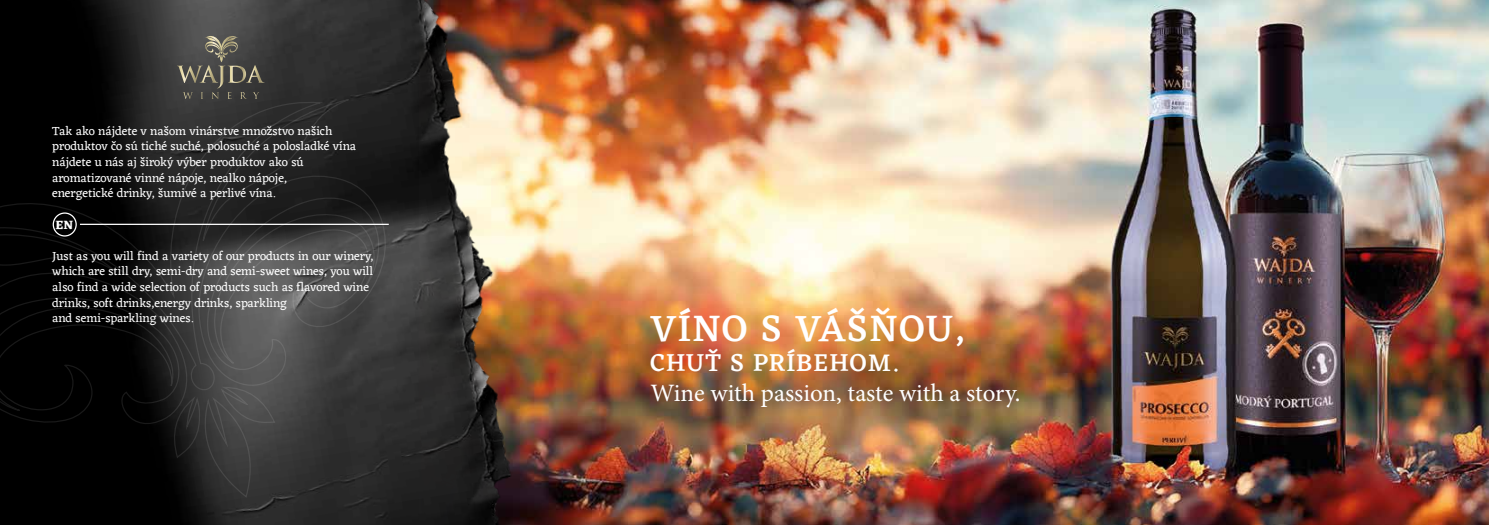
<style>
.page{position:relative;width:1489px;height:525px;background:#fff}
.page>*{position:absolute;margin:0;border:0;box-sizing:border-box;transform-origin:0 0}
.t1{font:500 37.5px "Eczar";letter-spacing:.035em;color:#fff}
.t2{font:25px "Minion Pro";letter-spacing:-.005em;color:#fff}
.t3{font:500 25px "Eczar";letter-spacing:.045em;color:#fff}
.t4{font:12.5px/15.6px "Eczar";color:#fff}
.t5{font:700 12.5px "Eczar";color:#fff}
</style>
<div class="page">
<img style="left:633px;top:0;width:855px;height:524px">
<img style="left:0;top:0;width:633px;height:524px">
<svg style="left:0;top:98px;width:387px;height:400px;background:#222"></svg>
<svg style="left:177px;top:36px;width:87px;height:63px;background:#56554f"></svg>
<hr style="left:80px;top:223px;width:309px;height:2px;background:#fff">
<div style="left:53px;top:212px;width:24px;height:24px;border:1px solid #fff;border-radius:50%"></div>
<p class="t4" style="left:52px;top:123px;width:305px">Tak ako nájdete v našom vinárstve množstvo našich produktov čo sú tiché suché, polosuché a polosladké vína nájdete u nás aj široký výber produktov ako sú aromatizované vinné nápoje, nealko nápoje,<br>energetické drinky, šumivé a perlivé vína.</p>
<p class="t5" style="left:55px;top:217px;width:19px">EN</p>
<p class="t4" style="left:52px;top:248px;width:323px">Just as you will find a variety of our products in our winery, which are still dry, semi-dry and semi-sweet wines, you will also find a wide selection of products such as flavored wine drinks, soft drinks,energy drinks, sparkling<br>and semi-sparkling wines.</p>
<h1 class="t1" style="left:650px;top:306px;width:316px">VÍNO S VÁŠŇOU,</h1>
<h2 class="t3" style="left:650px;top:348px;width:249px">CHUŤ S PRÍBEHOM.</h2>
<h2 class="t2" style="left:650px;top:376px;width:371px">Wine with passion, taste with a story.</h2>
</div>
